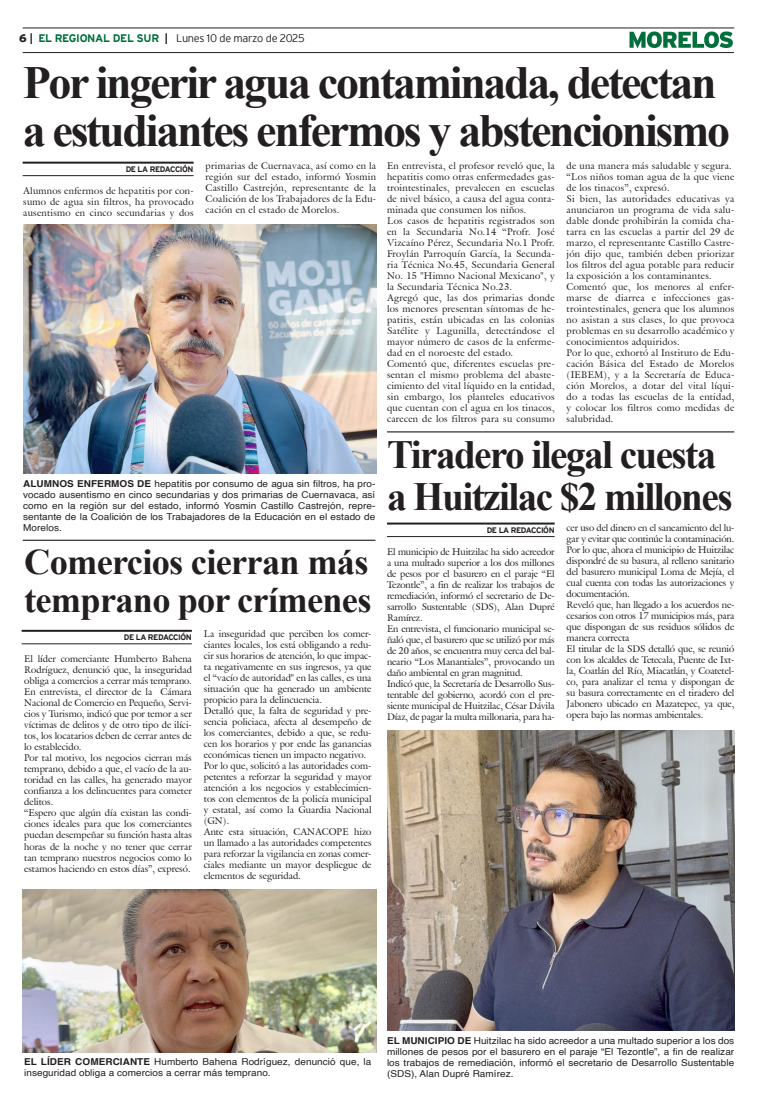
<style>
.page{position:relative;width:757px;height:1106px;background:#fff}
.page>*{position:absolute;margin:0;border:0;box-sizing:border-box;transform-origin:0 0}
.Cabeza_01{font:700 46px "Times New Roman";letter-spacing:-.05em;color:#231f20}
.Cabeza_03{font:700 40px "Times New Roman";letter-spacing:-.04em;color:#231f20}
.Cabeza_03-2{font:700 36px "Times New Roman";letter-spacing:-.02em;color:#231f20}
.t1{font:300 11px "Interstate";letter-spacing:-.03em;color:#231f20}
.t2{font:9.5px/11px "Galliard IT Cby BT";letter-spacing:.005em;color:#231f20;text-align:justify}
.Pie_de_foto{font:9.5px/11px "Helvetica";letter-spacing:.005em;color:#231f20;text-align:justify;scale:1.05 1}
.t3{font:9.5px/11px "Galliard IT Cby BT";letter-spacing:.03em;color:#231f20}
.t4{font:700 8px "Interstate";letter-spacing:-.05em;color:#231f20}
.s1{font-weight:900}
.s2{font-weight:700}
.s3{font-weight:700;color:#006f3c}
</style>
<div class="page">
<hr style="left:23px;top:28px;width:711px;height:1px;background:#231f20">
<hr style="left:23px;top:52px;width:711px;height:1px;background:#231f20">
<svg style="left:629px;top:31px;width:104px;height:17px"></svg>
<hr style="left:23px;top:162px;width:171px;height:2px;background:#231f20">
<hr style="left:23px;top:175px;width:171px;height:1px;background:#231f20">
<hr style="left:23px;top:539px;width:352px;height:1px;background:#000">
<hr style="left:387px;top:431px;width:347px;height:1px;background:#000">
<hr style="left:387px;top:522px;width:168px;height:2px;background:#231f20">
<hr style="left:387px;top:536px;width:168px;height:1px;background:#231f20">
<hr style="left:22px;top:630px;width:170px;height:2px;background:#231f20">
<hr style="left:22px;top:643px;width:170px;height:1px;background:#231f20">
<img style="left:23px;top:224px;width:353px;height:250px">
<img style="left:387px;top:730px;width:347px;height:300px">
<img style="left:23px;top:889px;width:353px;height:163px">
<p class="t1" style="left:19px;top:32px;width:287px"><span class="s1">6</span> <span class="s2">|</span> <span class="s3">EL REGIONAL DEL SUR</span> <span class="s2">|</span> Lunes 10 de marzo de 2025</p>
<p class="Cabeza_01" style="left:23px;top:49px;width:695px">Por ingerir agua contaminada, detectan</p>
<p class="Cabeza_01" style="left:23px;top:97px;width:709px">a estudiantes enfermos y abstencionismo</p>
<p class="t4" style="left:126px;top:165px;width:69px">DE LA REDACCIÓN</p>
<p class="t2" style="left:387px;top:160px;width:169px">En entrevista, el profesor reveló que, la hepatitis como otras enfermedades gas&shy;trointestinales, prevalecen en escuelas de nivel básico, a causa del agua conta&shy;minada que consumen los niños.</p>
<p class="t2" style="left:387px;top:215px;width:169px">Los casos de hepatitis registrados son en la Secundaria No.14 “Profr. José Vizcaíno Pérez, Secundaria No.1 Profr.<br>Froylán Parroquín García, la Secunda&shy;ria Técnica No.45, Secundaria General No. 15 "Himno Nacional Mexicano", y la Secundaria Técnica No.23.</p>
<p class="t2" style="left:387px;top:292px;width:169px">Agregó que, las dos primarias donde los menores presentan síntomas de he&shy;patitis, están ubicadas en las colonias Satélite y Lagunilla, detectándose el mayor número de casos de la enferme&shy;dad en el noroeste del estado.</p>
<p class="t2" style="left:387px;top:358px;width:169px">Comentó que, diferentes escuelas pre&shy;sentan el mismo problema del abaste&shy;cimiento del vital líquido en la entidad, sin embargo, los planteles educativos que cuentan con el agua en los tinacos, carecen de los filtros para su consumo</p>
<p class="t2" style="left:206px;top:160px;width:172px">primarias de Cuernavaca, así como en la región sur del estado, informó Yosmin Castillo Castrejón, representante de la Coalición de los Trabajadores de la Edu&shy;cación en el estado de Morelos.</p>
<p class="t3" style="left:567px;top:160px;width:167px">de una manera más saludable y segura.</p>
<p class="t3" style="left:567px;top:171px;width:169px">“Los niños toman agua de la que viene de los tinacos”, expresó.</p>
<p class="t2" style="left:567px;top:193px;width:169px">Si bien, las autoridades educativas ya anunciaron un programa de vida salu&shy;dable donde prohibirán la comida cha&shy;tarra en las escuelas a partir del 29 de marzo, el representante Castillo Castre&shy;jón dijo que, también deben priorizar los filtros del agua potable para reducir la exposición a los contaminantes.</p>
<p class="t2" style="left:567px;top:281px;width:169px">Comentó que, los menores al enfer&shy;marse de diarrea e infecciones gas&shy;trointestinales, genera que los alumnos no asistan a sus clases, lo que provoca problemas en su desarrollo académico y conocimientos adquiridos.</p>
<p class="t2" style="left:567px;top:347px;width:169px">Por lo que, exhortó al Instituto de Edu&shy;cación Básica del Estado de Morelos (IEBEM), y a la Secretaría de Educa&shy;ción Morelos, a dotar del vital líqui&shy;do a todas las escuelas de la entidad, y colocar los filtros como medidas de salubridad.</p>
<p class="Cabeza_03" style="left:387px;top:426px;width:331px">Tiradero ilegal cuesta</p>
<p class="Cabeza_03" style="left:387px;top:468px;width:347px">a Huitzilac $2 millones</p>
<p class="t4" style="left:487px;top:526px;width:69px">DE LA REDACCIÓN</p>
<p class="t2" style="left:23px;top:185px;width:172px">Alumnos enfermos de hepatitis por con&shy;sumo de agua sin filtros, ha provocado ausentismo en cinco secundarias y dos</p>
<p class="Pie_de_foto" style="left:23px;top:478px;width:337px"><span class="s2">ALUMNOS ENFERMOS DE</span> hepatitis por consumo de agua sin filtros, ha pro&shy;vocado ausentismo en cinco secundarias y dos primarias de Cuernavaca, así como en la región sur del estado, informó Yosmin Castillo Castrejón, repre&shy;sentante de la Coalición de los Trabajadores de la Educación en el estado de Morelos.</p>
<p class="t2" style="left:567px;top:522px;width:169px">cer uso del dinero en el saneamiento del lu&shy;gar y evitar que continúe la contaminación.</p>
<p class="t2" style="left:567px;top:544px;width:169px">Por lo que, ahora el municipio de Huitzilac dispondré de su basura, al relleno sanitario del basurero municipal Loma de Mejía, el cual cuenta con todas las autorizaciones y documentación.</p>
<p class="t2" style="left:567px;top:599px;width:169px">Reveló que, han llegado a los acuerdos ne&shy;cesarios con otros 17 municipios más, para que dispongan de sus residuos sólidos de manera correcta</p>
<p class="t2" style="left:567px;top:643px;width:169px">El titular de la SDS detalló que, se reunió con los alcaldes de Tetecala, Puente de Ixt&shy;la, Coatlán del Río, Miacatlán, y Coatetel&shy;co, para analizar el tema y dispongan de su basura correctamente en el tiradero del Jabonero ubicado en Mazatepec, ya que, opera bajo las normas ambientales.</p>
<p class="t2" style="left:387px;top:546px;width:169px">El municipio de Huitzilac ha sido acreedor a una multado superior a los dos millones de pesos por el basurero en el paraje “El Tezontle”, a fin de realizar los trabajos de remediación, informó el secretario de De&shy;sarrollo Sustentable (SDS), Alan Dupré Ramírez.</p>
<p class="t2" style="left:387px;top:623px;width:169px">En entrevista, el funcionario municipal se&shy;ñaló que, el basurero que se utilizó por más de 20 años, se encuentra muy cerca del bal&shy;neario “Los Manantiales”, provocando un daño ambiental en gran magnitud.</p>
<p class="t2" style="left:387px;top:678px;width:169px">Indicó que, la Secretaría de Desarrollo Sus&shy;tentable del gobierno, acordó con el pre&shy;siente municipal de Huitzilac, César Dávila Díaz, de pagar la multa millonaria, para ha-</p>
<p class="Cabeza_03-2" style="left:24px;top:536px;width:346px">Comercios cierran más</p>
<p class="Cabeza_03-2" style="left:24px;top:574px;width:349px">temprano por crímenes</p>
<p class="t4" style="left:124px;top:633px;width:69px">DE LA REDACCIÓN</p>
<p class="t2" style="left:204px;top:628px;width:169px">La inseguridad que perciben los comer&shy;ciantes locales, los está obligando a redu&shy;cir sus horarios de atención, lo que impac&shy;ta negativamente en sus ingresos, ya que el “vacío de autoridad" en las calles, es una situación que ha generado un ambiente propicio para la delincuencia.</p>
<p class="t2" style="left:204px;top:705px;width:169px">Detalló que, la falta de seguridad y pre&shy;sencia policiaca, afecta al desempeño de los comerciantes, debido a que, se redu&shy;cen los horarios y por ende las ganancias económicas tienen un impacto negativo.</p>
<p class="t2" style="left:204px;top:760px;width:169px">Por lo que, solicitó a las autoridades com&shy;petentes a reforzar la seguridad y mayor atención a los negocios y establecimien&shy;tos con elementos de la policía municipal y estatal, así como la Guardia Nacional (GN).</p>
<p class="t2" style="left:204px;top:826px;width:169px">Ante esta situación, CANACOPE hizo un llamado a las autoridades competentes para reforzar la vigilancia en zonas comer&shy;ciales mediante un mayor despliegue de elementos de seguridad.</p>
<p class="t2" style="left:24px;top:653px;width:169px">El líder comerciante Humberto Bahena Rodríguez, denunció que, la inseguridad obliga a comercios a cerrar más temprano.</p>
<p class="t2" style="left:24px;top:686px;width:169px">En entrevista, el director de la Cámara Nacional de Comercio en Pequeño, Servi&shy;cios y Turismo, indicó que por temor a ser víctimas de delitos y de otro tipo de ilíci&shy;tos, los locatarios deben de cerrar antes de lo establecido.</p>
<p class="t2" style="left:24px;top:752px;width:169px">Por tal motivo, los negocios cierran más temprano, debido a que, el vacío de la au&shy;toridad en las calles, ha generado mayor confianza a los delincuentes para cometer delitos.</p>
<p class="t2" style="left:24px;top:807px;width:169px">“Espero que algún día existan las condi&shy;ciones ideales para que los comerciantes puedan desempeñar su función hasta altas horas de la noche y no tener que cerrar tan temprano nuestros negocios como lo estamos haciendo en estos días”, expresó.</p>
<p class="Pie_de_foto" style="left:24px;top:1056px;width:332px"><span class="s2">EL LÍDER COMERCIANTE</span> Humberto Bahena Rodríguez, denunció que, la inseguridad obliga a comercios a cerrar más temprano.</p>
<p class="Pie_de_foto" style="left:387px;top:1035px;width:332px"><span class="s2">EL MUNICIPIO DE</span> Huitzilac ha sido acreedor a una multado superior a los dos millones de pesos por el basurero en el paraje “El Tezontle”, a fin de realizar los trabajos de remediación, informó el secretario de Desarrollo Sustentable (SDS), Alan Dupré Ramírez.</p>
</div>
